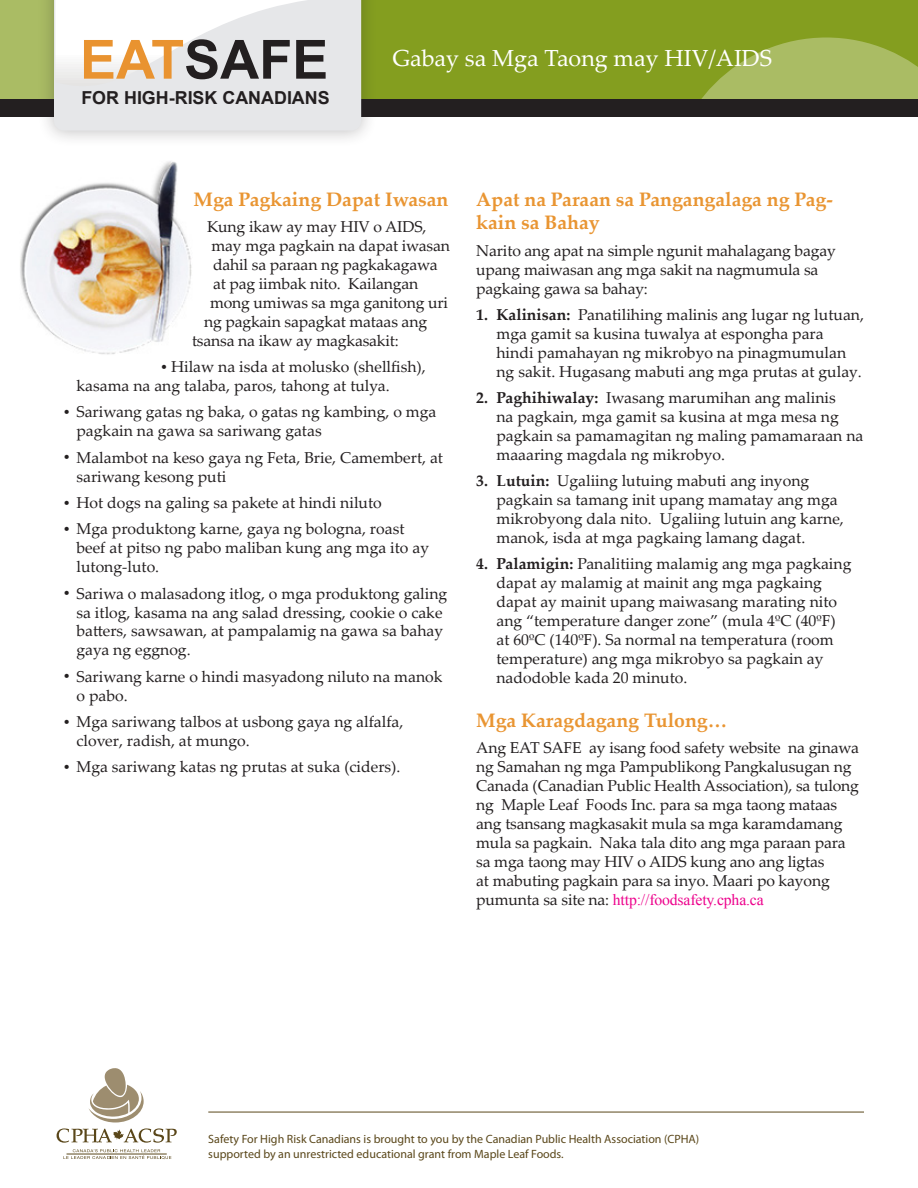
<style>
.page{position:relative;width:918px;height:1188px;background:#fff}
.page>*{position:absolute;margin:0;border:0;box-sizing:border-box;transform-origin:0 0}
.t1{font:700 54px "Arial";color:#231f20}
.t2{font:23.25px "Palatino Linotype";color:#fff}
.subheads{font:700 19.5px/23.4px "Palatino Linotype";color:#e99532}
.t3{font:700 17.85px "Arial";color:#231f20}
.numbered_bullets{font:15.75px/18.9px "Palatino Linotype";color:#231f20}
.body_copy{font:15.75px/18.9px "Palatino Linotype";letter-spacing:-.01em;color:#231f20}
.bullets{font:15.75px/18.9px "Palatino Linotype";color:#231f20}
.t4{font:12px/14.4px "Myriad Pro";color:#5a471a}
.s1{color:#e99330}
.s2{font-size:12px}
.s3{font-weight:700}
.s4{font-family:"Times New Roman";color:#ed028c}
</style>
<div class="page">
<div style="left:0;top:0;width:918px;height:108px;background:#849e1f"></div>
<svg style="left:669px;top:38px;width:249px;height:79px;fill:#aabc64"></svg>
<div style="left:0;top:99px;width:918px;height:17px;background:#231f20"></div>
<div style="left:37px;top:0;width:341px;height:148px;background:#231f20;opacity:.3"></div>
<svg style="left:0;top:0;width:361px;height:148px;background:#e3e5dd"></svg>
<svg style="left:57px;top:1068px;width:120px;height:75px"></svg>
<svg style="left:63px;top:1149px;width:108px;height:10px"></svg>
<hr style="left:208px;top:1112px;width:656px;height:1px;background:#5a471a">
<img style="left:20px;top:161px;width:172px;height:194px">
<p class="t1" style="left:80px;top:24px;width:250px"><span class="s1">EAT</span>SAFE</p>
<p class="t3" style="left:81px;top:86px;width:250px">FOR HIGH-RISK CANADIANS</p>
<p class="t2" style="left:392px;top:42px;width:381px">Gabay sa Mga Taong may HIV/AIDS</p>
<p class="subheads" style="left:194px;top:187px;width:256px">Mga Pagkaing Dapat Iwasan</p>
<p class="body_copy" style="left:207px;top:217px;width:221px">Kung ikaw ay may HIV o AIDS,</p>
<p class="body_copy" style="left:212px;top:236px;width:240px">may mga pagkain na dapat iwasan</p>
<p class="body_copy" style="left:213px;top:255px;width:226px">dahil sa paraan ng pagkakagawa</p>
<p class="body_copy" style="left:213px;top:274px;width:207px">at pag iimbak nito. Kailangan</p>
<p class="body_copy" style="left:210px;top:293px;width:240px">mong umiwas sa mga ganitong uri</p>
<p class="body_copy" style="left:204px;top:311px;width:225px">ng pagkain sapagkat mataas ang</p>
<p class="body_copy" style="left:192px;top:330px;width:208px">tsansa na ikaw ay magkasakit:</p>
<p class="bullets" style="left:76px;top:357px;width:351px;text-indent:84px"><span class="s2">•</span> Hilaw na isda at molusko (shellfish), kasama na ang talaba, paros, tahong at tulya.</p>
<p class="bullets" style="left:76px;top:402px;width:361px;text-indent:-14px"><span class="s2">•</span> Sariwang gatas ng baka, o gatas ng kambing, o mga pagkain na gawa sa sariwang gatas</p>
<p class="bullets" style="left:76px;top:447px;width:368px;text-indent:-14px"><span class="s2">•</span> Malambot na keso gaya ng Feta, Brie, Camembert, at sariwang kesong puti</p>
<p class="bullets" style="left:63px;top:493px;width:320px"><span class="s2">•</span> Hot dogs na galing sa pakete at hindi niluto</p>
<p class="bullets" style="left:76px;top:519px;width:354px;text-indent:-14px"><span class="s2">•</span> Mga produktong karne, gaya ng bologna, roast beef at pitso ng pabo maliban kung ang mga ito ay lutong-luto.</p>
<p class="bullets" style="left:76px;top:583px;width:372px;text-indent:-14px"><span class="s2">•</span> Sariwa o malasadong itlog, o mga produktong galing sa itlog, kasama na ang salad dressing, cookie o cake batters, sawsawan, at pampalamig na gawa sa bahay gaya ng eggnog.</p>
<p class="bullets" style="left:76px;top:666px;width:368px;text-indent:-14px"><span class="s2">•</span> Sariwang karne o hindi masyadong niluto na manok o pabo.</p>
<p class="bullets" style="left:76px;top:712px;width:328px;text-indent:-14px"><span class="s2">•</span> Mga sariwang talbos at usbong gaya ng alfalfa, clover, radish, at mungo.</p>
<p class="bullets" style="left:63px;top:757px;width:339px"><span class="s2">•</span> Mga sariwang katas ng prutas at suka (ciders).</p>
<p class="subheads" style="left:476px;top:187px;width:358px">Apat na Paraan sa Pangangalaga ng Pag&shy;kain sa Bahay</p>
<p class="body_copy" style="left:476px;top:240px;width:361px">Narito ang apat na simple ngunit mahalagang bagay upang maiwasan ang mga sakit na nagmumula sa pagkaing gawa sa bahay:</p>
<p class="numbered_bullets" style="left:496px;top:305px;width:369px;text-indent:-20px"><span class="s3">1. Kalinisan:</span> Panatilihing malinis ang lugar ng lutuan, mga gamit sa kusina tuwalya at espongha para hindi pamahayan ng mikrobyo na pinagmumulan ng sakit. Hugasang mabuti ang mga prutas at gulay.</p>
<p class="numbered_bullets" style="left:496px;top:388px;width:368px;text-indent:-20px"><span class="s3">2. Paghihiwalay:</span> Iwasang marumihan ang malinis<br>na pagkain, mga gamit sa kusina at mga mesa ng pagkain sa pamamagitan ng maling pamamaraan na maaaring magdala ng mikrobyo.</p>
<p class="numbered_bullets" style="left:496px;top:471px;width:349px;text-indent:-20px"><span class="s3">3. Lutuin:</span> Ugaliing lutuing mabuti ang inyong pagkain sa tamang init upang mamatay ang mga mikrobyong dala nito. Ugaliing lutuin ang karne, manok, isda at mga pagkaing lamang dagat.</p>
<p class="numbered_bullets" style="left:496px;top:554px;width:356px;text-indent:-20px"><span class="s3">4. Palamigin:</span> Panalitiing malamig ang mga pagkaing dapat ay malamig at mainit ang mga pagkaing dapat ay mainit upang maiwasang marating nito ang “temperature danger zone” (mula 4ºC (40ºF) at 60ºC (140ºF). Sa normal na temperatura (room temperature) ang mga mikrobyo sa pagkain ay nadodoble kada 20 minuto.</p>
<p class="subheads" style="left:476px;top:708px;width:253px">Mga Karagdagang Tulong…</p>
<p class="body_copy" style="left:476px;top:738px;width:384px">Ang EAT SAFE ay isang food safety website na ginawa ng Samahan ng mga Pampublikong Pangkalusugan ng Canada (Canadian Public Health Association), sa tulong ng Maple Leaf Foods Inc. para sa mga taong mataas ang tsansang magkasakit mula sa mga karamdamang mula sa pagkain. Naka tala dito ang mga paraan para sa mga taong may HIV o AIDS kung ano ang ligtas<br>at mabuting pagkain para sa inyo. Maari po kayong pumunta sa site na: <span class="s4">http://foodsafety.cpha.ca</span></p>
<p class="t4" style="left:208px;top:1132px;width:492px">Safety For High Risk Canadians is brought to you by the Canadian Public Health Association (CPHA) supported by an unrestricted educational grant from Maple Leaf Foods.</p>
</div>
